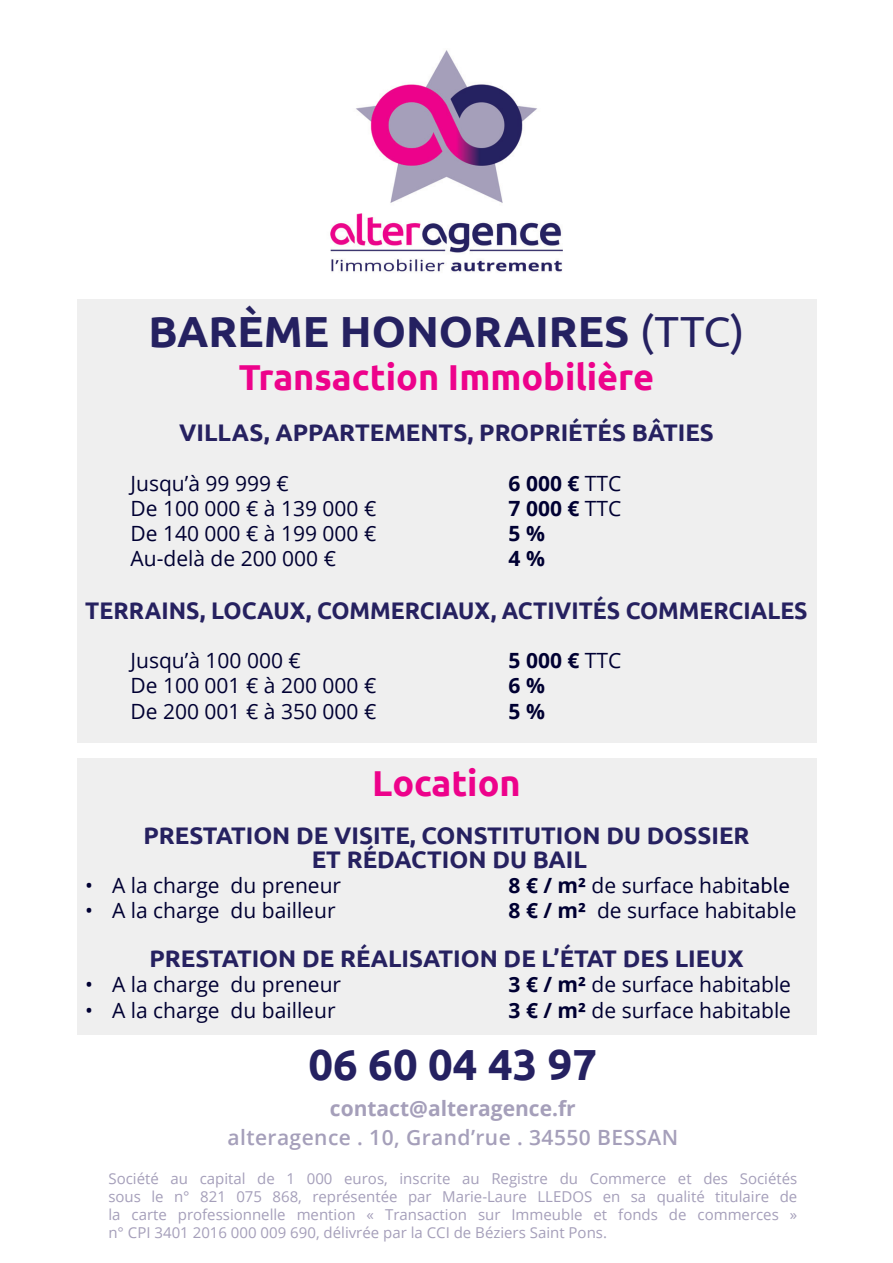
<style>
.page{position:relative;width:893px;height:1263px;background:#fff}
.page>*{position:absolute;margin:0;border:0;box-sizing:border-box;transform-origin:0 0}
.t1{font:700 43.5px "Ubuntu";color:#252161}
.t2{font:700 36px "Ubuntu";color:#ed028b}
.t3{font:700 24px "Ubuntu";color:#262160}
.t4{font:700 24px "Ubuntu";color:#262160;scale:.96 1}
.t5{font:21px "Open Sans";color:#000032}
.t6{font:600 21px "Open Sans";letter-spacing:.02em;color:#a59fba}
.t7{font:700 21px "Open Sans";color:#000032}
.t8{font:700 21px "Open Sans";color:#a59fba}
.t9{font:15px/18px "Open Sans";color:#a59fba;text-align:justify}
.s1{font-weight:400}
.s2{font-weight:700}
.s3{font-family:"Ubuntu"}
</style>
<div class="page">
<div style="left:77px;top:299px;width:739px;height:443px;background:#efefef"></div>
<img style="left:330px;top:50px;width:233px;height:222px">
<div style="left:77px;top:758px;width:739px;height:276px;background:#efefef"></div>
<p class="t1" style="left:148px;top:305px;width:598px">BARÈME HONORAIRES <span class="s1">(TTC)</span></p>
<p class="t2" style="left:239px;top:356px;width:417px">Transaction Immobilière</p>
<p class="t3" style="left:179px;top:418px;width:536px">VILLAS, APPARTEMENTS, PROPRIÉTÉS BÂTIES</p>
<p class="t5" style="left:131px;top:469px;width:160px">Jusqu’à 99 999 €</p>
<p class="t7" style="left:509px;top:468px;width:114px">6 000 € <span class="s1">TTC</span></p>
<p class="t5" style="left:131px;top:494px;width:247px">De 100 000 € à 139 000 €</p>
<p class="t7" style="left:509px;top:493px;width:114px">7 000 € <span class="s1">TTC</span></p>
<p class="t5" style="left:131px;top:519px;width:247px">De 140 000 € à 199 000 €</p>
<p class="t7" style="left:509px;top:518px;width:38px">5 %</p>
<p class="t5" style="left:131px;top:544px;width:207px">Au-delà de 200 000 €</p>
<p class="t7" style="left:509px;top:544px;width:38px">4 %</p>
<p class="t4" style="left:85px;top:596px;width:754px">TERRAINS, LOCAUX, COMMERCIAUX, ACTIVITÉS COMMERCIALES</p>
<p class="t5" style="left:131px;top:646px;width:172px">Jusqu’à 100 000 €</p>
<p class="t7" style="left:509px;top:646px;width:114px">5 000 € <span class="s1">TTC</span></p>
<p class="t5" style="left:131px;top:671px;width:247px">De 100 001 € à 200 000 €</p>
<p class="t7" style="left:509px;top:671px;width:38px">6 %</p>
<p class="t5" style="left:131px;top:697px;width:247px">De 200 001 € à 350 000 €</p>
<p class="t7" style="left:509px;top:696px;width:38px">5 %</p>
<p class="t2" style="left:372px;top:761px;width:150px">Location</p>
<p class="t3" style="left:143px;top:820px;width:608px">PRESTATION DE VISITE, CONSTITUTION DU DOSSIER</p>
<p class="t3" style="left:312px;top:844px;width:277px">ET RÉDACTION DU BAIL</p>
<p class="t5" style="left:85px;top:871px;width:258px">• A la charge du preneur</p>
<p class="t5" style="left:509px;top:871px;width:283px"><span class="s2">8 € / m²</span> de surface habit<span class="s3">able</span></p>
<p class="t5" style="left:85px;top:896px;width:252px">• A la charge du bailleur</p>
<p class="t5" style="left:509px;top:896px;width:289px"><span class="s2">8 € / m²</span> de surface habitable</p>
<p class="t3" style="left:149px;top:944px;width:596px">PRESTATION DE RÉALISATION DE L’ÉTAT DES LIEUX</p>
<p class="t5" style="left:85px;top:970px;width:258px">• A la charge du preneur</p>
<p class="t5" style="left:509px;top:970px;width:284px"><span class="s2">3 € / m²</span> de surface habitable</p>
<p class="t5" style="left:85px;top:995px;width:252px">• A la charge du bailleur</p>
<p class="t5" style="left:509px;top:995px;width:284px"><span class="s2">3 € / m²</span> de surface habitable</p>
<p class="t1" style="left:308px;top:1038px;width:290px">06 60 04 43 97</p>
<p class="t8" style="left:330px;top:1093px;width:247px">contact@alteragence.fr</p>
<p class="t6" style="left:227px;top:1123px;width:452px">alteragence . 10, Grand’rue . 34550 BESSAN</p>
<p class="t9" style="left:108px;top:1169px;width:690px">Société au capital de 1 000 euros, inscrite au Registre du Commerce et des Sociétés sous le n° 821 075 868, représentée par Marie-Laure LLEDOS en sa qualité titulaire de la carte professionnelle mention « Transaction sur Immeuble et fonds de commerces » n° CPI 3401 2016 000 009 690, délivrée par la CCI de Béziers Saint Pons.</p>
</div>
